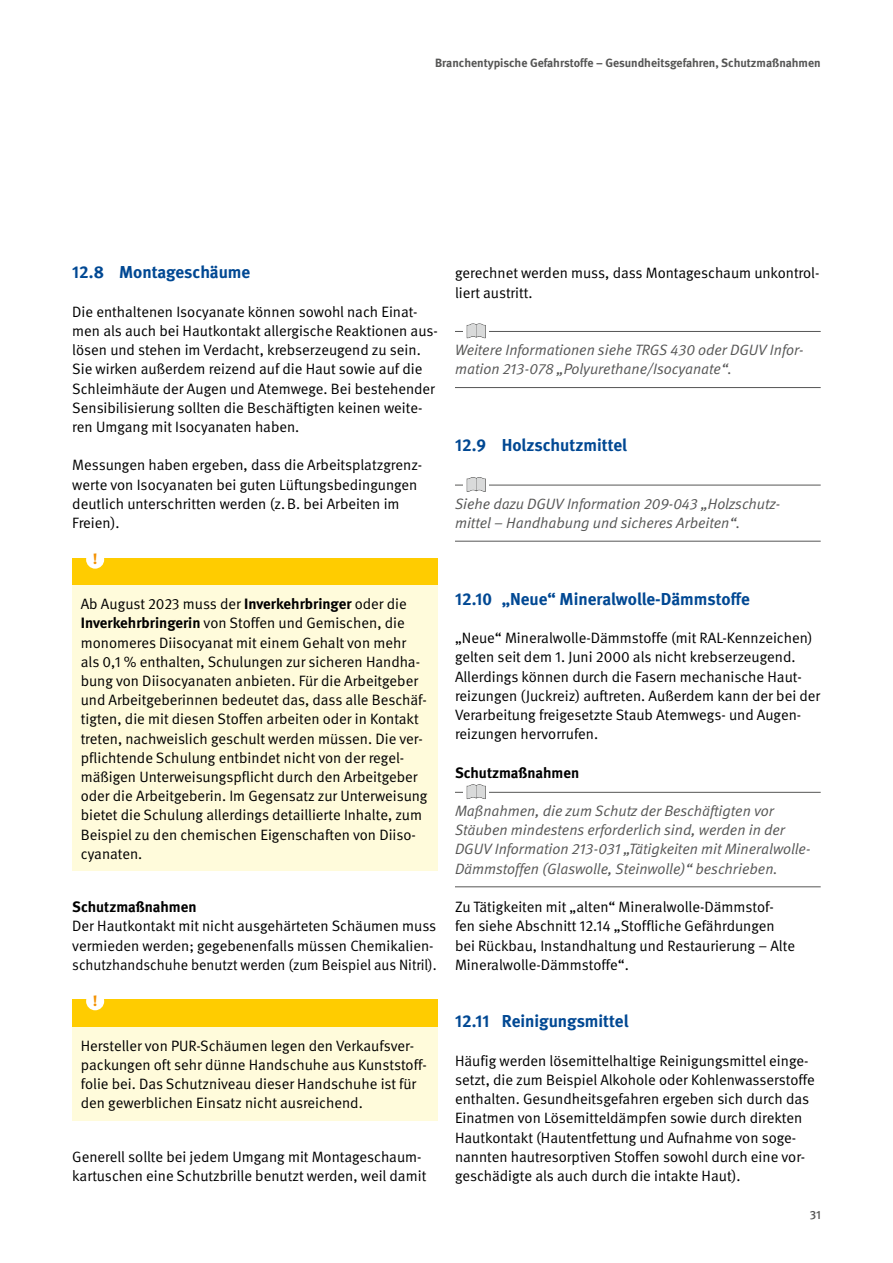
<style>
.page{position:relative;width:893px;height:1263px;background:#fff}
.page>*{position:absolute;margin:0;border:0;box-sizing:border-box;transform-origin:0 0}
.Ueberschriften_H2{font:700 17.25px "DGUV Meta";color:#004893}
.Fließtext_FT_Abstand_vor{font:15px/19.2px "DGUV Meta";color:#000}
.Fließtext_STG_FT_Hinweis_orange{font:15px/19.2px "DGUV Meta";color:#000}
.Fließtext_HW_Verweis_auf_Schrift_02{font:italic 15px/19.2px "DGUV Meta";color:#565655}
.Fließtext_FT_Abstand_nach{font:15px/19.2px "DGUV Meta";color:#000}
.Fließtext_FT_ohne_Abstand{font:15px/19.2px "DGUV Meta";color:#000}
.Fließtext_FT_Abstand_vor_und_nach{font:15px/19.2px "DGUV Meta";color:#000}
.Fließtext_FT_bold_Abstand_vor{font:700 15px "DGUV Meta";color:#000}
.t1{font:700 15px "DGUV Meta Serif";color:#f39100}
.t2{font:700 12px "DGUV Meta";color:#565655}
.t3{font:500 12px "DGUV Meta";color:#565655}
.s1{font-weight:700}
</style>
<div class="page">
<div style="left:72px;top:558px;width:366px;height:28px;background:#fc0"></div>
<div style="left:72px;top:586px;width:366px;height:285px;background:#fffbdb"></div>
<div style="left:72px;top:999px;width:366px;height:28px;background:#fc0"></div>
<div style="left:72px;top:1027px;width:366px;height:93px;background:#fffbdb"></div>
<hr style="left:455px;top:331px;width:366px;height:1px;background:#565655">
<hr style="left:455px;top:387px;width:366px;height:1px;background:#565655">
<hr style="left:455px;top:485px;width:366px;height:1px;background:#565655">
<hr style="left:455px;top:541px;width:366px;height:1px;background:#565655">
<hr style="left:455px;top:792px;width:366px;height:1px;background:#565655">
<hr style="left:455px;top:886px;width:366px;height:1px;background:#565655">
<div style="left:86px;top:551px;width:18px;height:18px;background:#fff;border-radius:50%"></div>
<div style="left:86px;top:992px;width:18px;height:18px;background:#fff;border-radius:50%"></div>
<svg style="left:463px;top:325px;width:26px;height:13px"></svg>
<svg style="left:467px;top:323px;width:19px;height:15px"></svg>
<svg style="left:463px;top:478px;width:26px;height:14px"></svg>
<svg style="left:467px;top:477px;width:19px;height:15px"></svg>
<svg style="left:463px;top:786px;width:26px;height:13px"></svg>
<svg style="left:467px;top:784px;width:19px;height:15px"></svg>
<p class="t2" style="left:435px;top:56px;width:387px">Branchentypische Gefahrstoffe – Gesundheitsgefahren, Schutzmaßnahmen</p>
<h2 class="Ueberschriften_H2" style="left:72px;top:262px;width:179px">12.8 Montageschäume</h2>
<p class="Fließtext_FT_Abstand_vor" style="left:72px;top:302px;width:367px">Die enthaltenen Isocyanate können sowohl nach Einat&shy;men als auch bei Hautkontakt allergische Reaktionen aus&shy;lösen und stehen im Verdacht, krebserzeugend zu sein.<br>Sie wirken außerdem reizend auf die Haut sowie auf die Schleimhäute der Augen und Atemwege. Bei bestehender Sensibilisierung sollten die Beschäftigten keinen weite&shy;ren Umgang mit Isocyanaten haben.</p>
<p class="Fließtext_FT_Abstand_vor_und_nach" style="left:72px;top:456px;width:352px">Messungen haben ergeben, dass die Arbeitsplatzgrenz&shy;werte von Isocyanaten bei guten Lüftungsbedingungen deutlich unterschritten werden (z.B. bei Arbeiten im Freien).</p>
<p class="t1" style="left:93px;top:550px;width:6px">!</p>
<p class="Fließtext_STG_FT_Hinweis_orange" style="left:81px;top:595px;width:348px">Ab August 2023 muss der <span class="s1">Inverkehrbringer</span> oder die <span class="s1">Inverkehrbringerin</span> von Stoffen und Gemischen, die monomeres Diisocyanat mit einem Gehalt von mehr als 0,1 % enthalten, Schulungen zur sicheren Handha&shy;bung von Diisocyanaten anbieten. Für die Arbeitgeber und Arbeitgeberinnen bedeutet das, dass alle Beschäf&shy;tigten, die mit diesen Stoffen arbeiten oder in Kontakt treten, nachweislich geschult werden müssen. Die ver&shy;pflichtende Schulung entbindet nicht von der regel&shy;mäßigen Unterweisungspflicht durch den Arbeitgeber oder die Arbeitgeberin. Im Gegensatz zur Unterweisung bietet die Schulung allerdings detaillierte Inhalte, zum Beispiel zu den chemischen Eigenschaften von Diiso&shy;cyanaten.</p>
<p class="Fließtext_FT_bold_Abstand_vor" style="left:72px;top:898px;width:126px">Schutzmaßnahmen</p>
<p class="Fließtext_FT_Abstand_nach" style="left:72px;top:917px;width:366px">Der Hautkontakt mit nicht ausgehärteten Schäumen muss vermieden werden; gegebenenfalls müssen Chemikalien&shy;schutzhandschuhe benutzt werden (zum Beispiel aus Nitril).</p>
<p class="t1" style="left:93px;top:991px;width:6px">!</p>
<p class="Fließtext_STG_FT_Hinweis_orange" style="left:81px;top:1036px;width:347px">Hersteller von PUR-Schäumen legen den Verkaufsver&shy;packungen oft sehr dünne Handschuhe aus Kunststoff&shy;folie bei. Das Schutzniveau dieser Handschuhe ist für den gewerblichen Einsatz nicht ausreichend.</p>
<p class="Fließtext_FT_ohne_Abstand" style="left:72px;top:1147px;width:356px">Generell sollte bei jedem Umgang mit Montageschaum&shy;kartuschen eine Schutzbrille benutzt werden, weil damit</p>
<p class="Fließtext_FT_ohne_Abstand" style="left:455px;top:264px;width:366px">gerechnet werden muss, dass Montageschaum unkontrol&shy;liert austritt.</p>
<p class="Fließtext_HW_Verweis_auf_Schrift_02" style="left:455px;top:341px;width:350px">Weitere Informationen siehe TRGS 430 oder DGUV Infor&shy;mation 213-078 „Polyurethane/Isocyanate“.</p>
<h2 class="Ueberschriften_H2" style="left:455px;top:435px;width:174px">12.9 Holzschutzmittel</h2>
<p class="Fließtext_HW_Verweis_auf_Schrift_02" style="left:455px;top:494px;width:325px">Siehe dazu DGUV Information 209-043 „Holzschutz&shy;mittel – Handhabung und sicheres Arbeiten“.</p>
<h2 class="Ueberschriften_H2" style="left:455px;top:589px;width:296px">12.10 „Neue“ Mineralwolle-Dämmstoffe</h2>
<p class="Fließtext_FT_Abstand_vor" style="left:455px;top:629px;width:367px">„Neue“ Mineralwolle-Dämmstoffe (mit RAL-Kennzeichen) gelten seit dem 1. Juni 2000 als nicht krebserzeugend.<br>Allerdings können durch die Fasern mechanische Haut&shy;reizungen (Juckreiz) auftreten. Außerdem kann der bei der Verarbeitung freigesetzte Staub Atemwegs- und Augen&shy;reizungen hervorrufen.</p>
<p class="Fließtext_FT_bold_Abstand_vor" style="left:455px;top:763px;width:126px">Schutzmaßnahmen</p>
<p class="Fließtext_HW_Verweis_auf_Schrift_02" style="left:455px;top:802px;width:357px">Maßnahmen, die zum Schutz der Beschäftigten vor Stäuben mindestens erforderlich sind, werden in der DGUV Information 213-031 „Tätigkeiten mit Mineralwolle-Dämmstoffen (Glaswolle, Steinwolle)“ beschrieben.</p>
<p class="Fließtext_FT_Abstand_nach" style="left:455px;top:898px;width:341px">Zu Tätigkeiten mit „alten“ Mineralwolle-Dämmstof&shy;fen siehe Abschnitt 12.14 „Stoffliche Gefährdungen bei Rückbau, Instandhaltung und Restaurierung − Alte Mineralwolle-Dämmstoffe“.</p>
<h2 class="Ueberschriften_H2" style="left:455px;top:1011px;width:175px">12.11 Reinigungsmittel</h2>
<p class="Fließtext_FT_Abstand_vor" style="left:455px;top:1051px;width:361px">Häufig werden lösemittelhaltige Reinigungsmittel einge&shy;setzt, die zum Beispiel Alkohole oder Kohlenwasserstoffe enthalten. Gesundheitsgefahren ergeben sich durch das Einatmen von Lösemitteldämpfen sowie durch direkten Hautkontakt (Hautentfettung und Aufnahme von soge&shy;nannten hautresorptiven Stoffen sowohl durch eine vor&shy;geschädigte als auch durch die intakte Haut).</p>
<p class="t3" style="left:810px;top:1208px;width:13px">31</p>
</div>
